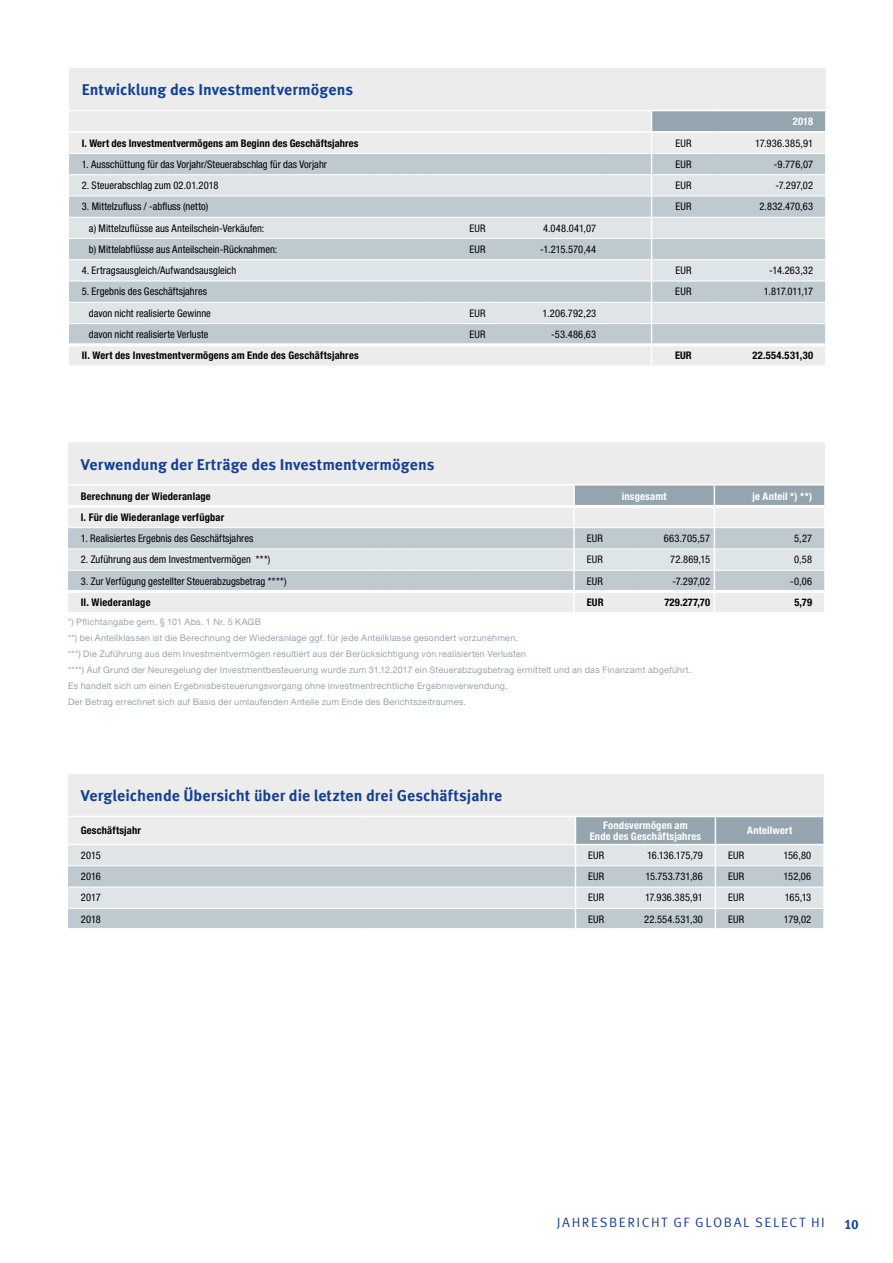
<style>
.page{position:relative;width:893px;height:1263px;background:#fff}
.page>*{position:absolute;margin:0;border:0;box-sizing:border-box;transform-origin:0 0}
.t1{font:700 15.75px "Meta Offc Pro";color:#134094}
.t2{font:13.5px "Meta Offc Pro Norm";letter-spacing:.115em;color:#134094}
.t3{font:700 13.5px "Meta Offc Pro";color:#134094}
.t4{font:condensed 10.5px "Helvetica Neue LTW1 G";letter-spacing:.005em;color:#000}
.t5{font:700 condensed 10.5px "Helvetica Neue LTW1 G";letter-spacing:.015em;color:#000}
.t6{font:700 condensed 10.5px/11.7px "Helvetica Neue LTW1 G";letter-spacing:.02em;color:#fff;text-align:center}
.t7{font:condensed 10.5px "Helvetica Neue LTW1 G";letter-spacing:-.015em;color:#000}
.t8{font:9px/15.9px "Helvetica Neue LTW1 G";letter-spacing:.025em;color:#94a5b0}
</style>
<div class="page">
<div style="left:69px;top:68px;width:757px;height:42px;background:#ececed"></div>
<svg style="left:69px;top:110px;width:757px;height:256px;background:#d5dbdf"></svg>
<hr style="left:69px;top:343px;width:306px;height:3px;background:#fff">
<hr style="left:375px;top:343px;width:17px;height:3px;background:#fff">
<hr style="left:392px;top:343px;width:17px;height:3px;background:#fff">
<hr style="left:409px;top:343px;width:17px;height:3px;background:#fff">
<hr style="left:426px;top:343px;width:64px;height:3px;background:#fff">
<hr style="left:490px;top:343px;width:110px;height:3px;background:#fff">
<hr style="left:600px;top:343px;width:52px;height:3px;background:#fff">
<hr style="left:652px;top:343px;width:63px;height:3px;background:#fff">
<hr style="left:715px;top:343px;width:110px;height:3px;background:#fff">
<div style="left:68px;top:442px;width:757px;height:42px;background:#ececed"></div>
<svg style="left:68px;top:485px;width:757px;height:127px;background:#d9dde1"></svg>
<div style="left:68px;top:774px;width:756px;height:42px;background:#ececed"></div>
<svg style="left:68px;top:816px;width:756px;height:113px;background:#d2d8dd"></svg>
<h1 class="t1" style="left:82px;top:78px;width:273px">Entwicklung des Investmentvermögens</h1>
<p class="t6" style="left:793px;top:115px;width:22px">2018</p>
<p class="t5" style="left:82px;top:137px;width:278px">I. Wert des Investmentvermögens am Beginn des Geschäftsjahres</p>
<p class="t4" style="left:675px;top:137px;width:18px">EUR</p>
<p class="t4" style="left:755px;top:137px;width:59px">17.936.385,91</p>
<p class="t4" style="left:82px;top:158px;width:247px">1. Ausschüttung für das Vorjahr/Steuerabschlag für das Vorjahr</p>
<p class="t4" style="left:675px;top:158px;width:18px">EUR</p>
<p class="t4" style="left:774px;top:158px;width:41px">-9.776,07</p>
<p class="t4" style="left:82px;top:179px;width:138px">2. Steuerabschlag zum 02.01.2018</p>
<p class="t4" style="left:675px;top:179px;width:18px">EUR</p>
<p class="t4" style="left:776px;top:179px;width:39px">-7.297,02</p>
<p class="t4" style="left:82px;top:200px;width:128px">3. Mittelzufluss / -abfluss (netto)</p>
<p class="t4" style="left:675px;top:200px;width:18px">EUR</p>
<p class="t4" style="left:759px;top:200px;width:55px">2.832.470,63</p>
<p class="t4" style="left:89px;top:222px;width:177px">a) Mittelzuflüsse aus Anteilschein-Verkäufen:</p>
<p class="t4" style="left:469px;top:222px;width:18px">EUR</p>
<p class="t4" style="left:543px;top:222px;width:55px">4.048.041,07</p>
<p class="t4" style="left:89px;top:243px;width:190px">b) Mittelabflüsse aus Anteilschein-Rücknahmen:</p>
<p class="t4" style="left:469px;top:243px;width:18px">EUR</p>
<p class="t4" style="left:540px;top:243px;width:57px">-1.215.570,44</p>
<p class="t4" style="left:82px;top:264px;width:156px">4. Ertragsausgleich/Aufwandsausgleich</p>
<p class="t4" style="left:675px;top:264px;width:18px">EUR</p>
<p class="t4" style="left:769px;top:264px;width:45px">-14.263,32</p>
<p class="t4" style="left:82px;top:285px;width:127px">5. Ergebnis des Geschäftsjahres</p>
<p class="t4" style="left:675px;top:285px;width:18px">EUR</p>
<p class="t4" style="left:764px;top:285px;width:51px">1.817.011,17</p>
<p class="t4" style="left:89px;top:307px;width:123px">davon nicht realisierte Gewinne</p>
<p class="t4" style="left:469px;top:307px;width:18px">EUR</p>
<p class="t4" style="left:543px;top:307px;width:55px">1.206.792,23</p>
<p class="t4" style="left:89px;top:328px;width:121px">davon nicht realisierte Verluste</p>
<p class="t4" style="left:469px;top:328px;width:18px">EUR</p>
<p class="t4" style="left:551px;top:328px;width:47px">-53.486,63</p>
<p class="t5" style="left:82px;top:349px;width:279px">II. Wert des Investmentvermögens am Ende des Geschäftsjahres</p>
<p class="t5" style="left:675px;top:349px;width:18px">EUR</p>
<p class="t5" style="left:752px;top:349px;width:62px">22.554.531,30</p>
<h1 class="t1" style="left:81px;top:452px;width:355px">Verwendung der Erträge des Investmentvermögens</h1>
<p class="t5" style="left:81px;top:489px;width:132px">Berechnung der Wiederanlage</p>
<p class="t6" style="left:622px;top:490px;width:46px">insgesamt</p>
<p class="t6" style="left:752px;top:490px;width:61px">je Anteil *) **)</p>
<p class="t5" style="left:81px;top:511px;width:145px">I. Für die Wiederanlage verfügbar</p>
<p class="t4" style="left:81px;top:532px;width:174px">1. Realisiertes Ergebnis des Geschäftsjahres</p>
<p class="t4" style="left:587px;top:532px;width:18px">EUR</p>
<p class="t4" style="left:664px;top:532px;width:48px">663.705,57</p>
<p class="t4" style="left:794px;top:532px;width:19px">5,27</p>
<p class="t4" style="left:81px;top:553px;width:191px">2. Zuführung aus dem Investmentvermögen ***)</p>
<p class="t4" style="left:587px;top:553px;width:18px">EUR</p>
<p class="t4" style="left:670px;top:553px;width:41px">72.869,15</p>
<p class="t4" style="left:794px;top:553px;width:19px">0,58</p>
<p class="t4" style="left:81px;top:575px;width:207px">3. Zur Verfügung gestellter Steuerabzugsbetrag ****)</p>
<p class="t4" style="left:587px;top:575px;width:18px">EUR</p>
<p class="t4" style="left:673px;top:575px;width:39px">-7.297,02</p>
<p class="t4" style="left:790px;top:575px;width:23px">-0,06</p>
<p class="t5" style="left:81px;top:596px;width:71px">II. Wiederanlage</p>
<p class="t5" style="left:587px;top:596px;width:18px">EUR</p>
<p class="t5" style="left:664px;top:596px;width:47px">729.277,70</p>
<p class="t5" style="left:794px;top:596px;width:19px">5,79</p>
<p class="t8" style="left:68px;top:614px;width:625px">*) Pflichtangabe gem. § 101 Abs. 1 Nr. 5 KAGB<br>**) bei Anteilklassen ist die Berechnung der Wiederanlage ggf. für jede Anteilklasse gesondert vorzunehmen.<br>***) Die Zuführung aus dem Investmentvermögen resultiert aus der Berücksichtigung von realisierten Verlusten<br>****) Auf Grund der Neuregelung der Investmentbesteuerung wurde zum 31.12.2017 ein Steuerabzugsbetrag ermittelt und an das Finanzamt abgeführt.<br>Es handelt sich um einen Ergebnisbesteuerungsvorgang ohne investmentrechtliche Ergebnisverwendung.<br>Der Betrag errechnet sich auf Basis der umlaufenden Anteile zum Ende des Berichtszeitraumes.</p>
<h1 class="t1" style="left:81px;top:783px;width:423px">Vergleichende Übersicht über die letzten drei Geschäftsjahre</h1>
<p class="t5" style="left:81px;top:824px;width:62px">Geschäftsjahr</p>
<p class="t6" style="left:590px;top:819px;width:113px">Fondsvermögen am<br>Ende des Geschäftsjahres</p>
<p class="t6" style="left:747px;top:825px;width:46px">Anteilwert</p>
<p class="t4" style="left:81px;top:849px;width:21px">2015</p>
<p class="t4" style="left:588px;top:849px;width:18px">EUR</p>
<p class="t7" style="left:647px;top:849px;width:57px">16.136.175,79</p>
<p class="t4" style="left:728px;top:849px;width:18px">EUR</p>
<p class="t4" style="left:783px;top:849px;width:29px">156,80</p>
<p class="t4" style="left:81px;top:870px;width:22px">2016</p>
<p class="t4" style="left:588px;top:870px;width:18px">EUR</p>
<p class="t4" style="left:645px;top:870px;width:59px">15.753.731,86</p>
<p class="t4" style="left:728px;top:870px;width:18px">EUR</p>
<p class="t4" style="left:784px;top:870px;width:29px">152,06</p>
<p class="t4" style="left:81px;top:891px;width:21px">2017</p>
<p class="t4" style="left:588px;top:891px;width:18px">EUR</p>
<p class="t4" style="left:645px;top:891px;width:59px">17.936.385,91</p>
<p class="t4" style="left:728px;top:891px;width:18px">EUR</p>
<p class="t4" style="left:785px;top:891px;width:28px">165,13</p>
<p class="t4" style="left:81px;top:913px;width:21px">2018</p>
<p class="t4" style="left:588px;top:913px;width:18px">EUR</p>
<p class="t4" style="left:644px;top:913px;width:60px">22.554.531,30</p>
<p class="t4" style="left:728px;top:913px;width:18px">EUR</p>
<p class="t4" style="left:784px;top:913px;width:29px">179,02</p>
<p class="t2" style="left:557px;top:1211px;width:167px">JAHRESBERICHT GF GLOBA</p>
<p class="t2" style="left:743px;top:1211px;width:47px">L SELECT</p>
<p class="t2" style="left:811px;top:1211px;width:15px">HI</p>
<p class="t3" style="left:844px;top:1214px;width:16px">10</p>
</div>
